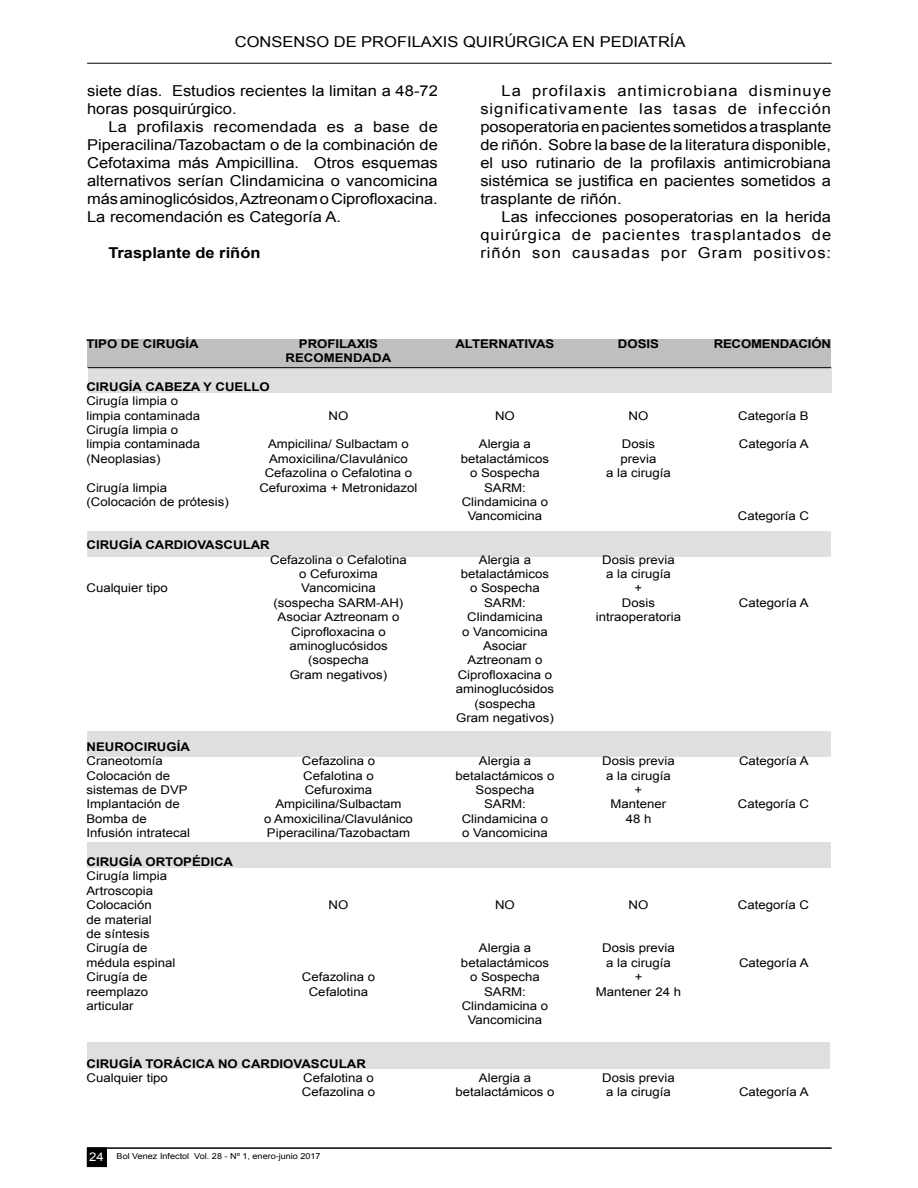
<style>
.page{position:relative;width:918px;height:1188px;background:#fff}
.page>*{position:absolute;margin:0;border:0;box-sizing:border-box;transform-origin:0 0}
.t1{font:15px/18px "Arial";color:#000;text-align:justify;scale:1.1 1}
.t2{font:700 15px "Arial";color:#000;scale:1.1 1}
.t3{font:12px/14.4px "Arial";color:#000;scale:1.1 1}
.t4{font:700 12px "Arial";color:#000;scale:1.1 1}
.t5{font:8.25px "Arial";color:#000;scale:1.1 1}
.s1{font-size:12px;color:#fff}
</style>
<div class="page">
<div style="left:87px;top:1148px;width:19px;height:19px;background:#000"></div>
<hr style="left:87px;top:1147px;width:745px;height:2px;background:#000">
<hr style="left:87px;top:63px;width:745px;height:1px;background:#000">
<div style="left:88px;top:1043px;width:742px;height:26px;background:#dfdfdf"></div>
<div style="left:88px;top:842px;width:743px;height:26px;background:#dfdfdf"></div>
<div style="left:87px;top:731px;width:744px;height:26px;background:#dfdfdf"></div>
<div style="left:88px;top:531px;width:743px;height:25px;background:#dfdfdf"></div>
<div style="left:88px;top:366px;width:744px;height:27px;background:#dfdfdf"></div>
<div style="left:87px;top:339px;width:744px;height:29px;background:#bfbfbf"></div>
<hr style="left:88px;top:367px;width:743px;height:1px;background:#000">
<p class="t1" style="left:235px;top:33px;width:411px">CONSENSO DE PROFILAXIS QUIRÚRGICA EN PEDIATRÍA</p>
<p class="t1" style="left:87px;top:82px;width:320px">siete días. Estudios recientes la limitan a 48-72 horas posquirúrgico.</p>
<p class="t1" style="left:87px;top:118px;width:320px;text-indent:21px">La profilaxis recomendada es a base de Piperacilina/Tazobactam o de la combinación de Cefotaxima más Ampicillina. Otros esquemas alternativos serían Clindamicina o vancomicina más aminoglicósidos, Aztreonam o Ciprofloxacina.<br>La recomendación es Categoría A.</p>
<p class="t2" style="left:108px;top:243px;width:140px">Trasplante de riñón</p>
<p class="t1" style="left:480px;top:82px;width:320px;text-indent:21px">La profilaxis antimicrobiana disminuye significativamente las tasas de infección posoperatoria en pacientes sometidos a trasplante de riñón. Sobre la base de la literatura disponible, el uso rutinario de la profilaxis antimicrobiana sistémica se justifica en pacientes sometidos a trasplante de riñón.</p>
<p class="t1" style="left:480px;top:208px;width:320px;text-indent:21px">Las infecciones posoperatorias en la herida quirúrgica de pacientes trasplantados de riñón son causadas por Gram positivos:</p>
<p class="t4" style="left:86px;top:335px;width:104px">TIPO DE CIRUGÍA</p>
<p class="t4" style="left:299px;top:335px;width:74px">PROFILAXIS</p>
<p class="t4" style="left:455px;top:335px;width:91px">ALTERNATIVAS</p>
<p class="t4" style="left:618px;top:335px;width:39px">DOSIS</p>
<p class="t4" style="left:714px;top:335px;width:108px">RECOMENDACIÓN</p>
<p class="t4" style="left:286px;top:350px;width:97px">RECOMENDADA</p>
<p class="t4" style="left:86px;top:379px;width:168px">CIRUGÍA CABEZA Y CUELLO</p>
<p class="t3" style="left:86px;top:394px;width:105px">Cirugía limpia o limpia contaminada</p>
<p class="t3" style="left:329px;top:408px;width:19px">NO</p>
<p class="t3" style="left:495px;top:408px;width:20px">NO</p>
<p class="t3" style="left:629px;top:408px;width:20px">NO</p>
<p class="t3" style="left:738px;top:408px;width:66px">Categoría B</p>
<p class="t3" style="left:86px;top:423px;width:105px">Cirugía limpia o limpia contaminada</p>
<p class="t3" style="left:268px;top:437px;width:130px">Ampicilina/ Sulbactam o</p>
<p class="t3" style="left:479px;top:437px;width:49px">Alergia a</p>
<p class="t3" style="left:622px;top:437px;width:31px">Dosis</p>
<p class="t3" style="left:739px;top:437px;width:65px">Categoría A</p>
<p class="t3" style="left:86px;top:451px;width:69px">(Neoplasias)</p>
<p class="t3" style="left:269px;top:451px;width:128px">Amoxicilina/Clavulánico</p>
<p class="t3" style="left:461px;top:451px;width:82px">betalactámicos</p>
<p class="t3" style="left:620px;top:451px;width:34px">previa</p>
<p class="t3" style="left:265px;top:466px;width:136px">Cefazolina o Cefalotina o</p>
<p class="t3" style="left:470px;top:466px;width:65px">o Sospecha</p>
<p class="t3" style="left:606px;top:466px;width:60px">a la cirugía</p>
<p class="t3" style="left:86px;top:480px;width:75px">Cirugía limpia</p>
<p class="t3" style="left:259px;top:480px;width:145px">Cefuroxima + Metronidazol</p>
<p class="t3" style="left:484px;top:480px;width:40px">SARM:</p>
<p class="t3" style="left:86px;top:495px;width:131px">(Colocación de prótesis)</p>
<p class="t3" style="left:462px;top:495px;width:80px;text-align:center">Clindamicina o<br>Vancomicina</p>
<p class="t4" style="left:86px;top:537px;width:168px">CIRUGÍA CARDIOVASCULAR</p>
<p class="t3" style="left:270px;top:552px;width:126px">Cefazolina o Cefalotina</p>
<p class="t3" style="left:479px;top:552px;width:49px">Alergia a</p>
<p class="t3" style="left:602px;top:552px;width:68px">Dosis previa</p>
<p class="t3" style="left:299px;top:567px;width:73px">o Cefuroxima</p>
<p class="t3" style="left:461px;top:567px;width:82px">betalactámicos</p>
<p class="t3" style="left:606px;top:567px;width:60px">a la cirugía</p>
<p class="t3" style="left:738px;top:509px;width:66px">Categoría C</p>
<p class="t3" style="left:86px;top:581px;width:76px">Cualquier tipo</p>
<p class="t3" style="left:301px;top:581px;width:69px">Vancomicina</p>
<p class="t3" style="left:470px;top:581px;width:65px">o Sospecha</p>
<p class="t3" style="left:635px;top:581px;width:9px">+</p>
<p class="t3" style="left:274px;top:595px;width:120px">(sospecha SARM-AH)</p>
<p class="t3" style="left:484px;top:595px;width:40px">SARM:</p>
<p class="t3" style="left:622px;top:595px;width:31px">Dosis</p>
<p class="t3" style="left:739px;top:595px;width:65px">Categoría A</p>
<p class="t3" style="left:278px;top:610px;width:112px">Asociar Aztreonam o</p>
<p class="t3" style="left:467px;top:610px;width:70px">Clindamicina</p>
<p class="t3" style="left:596px;top:610px;width:79px">intraoperatoria</p>
<p class="t3" style="left:291px;top:624px;width:88px">Ciprofloxacina o</p>
<p class="t3" style="left:462px;top:624px;width:79px">o Vancomicina</p>
<p class="t3" style="left:289px;top:639px;width:91px">aminoglucósidos</p>
<p class="t3" style="left:483px;top:639px;width:42px">Asociar</p>
<p class="t3" style="left:308px;top:653px;width:57px">(sospecha</p>
<p class="t3" style="left:468px;top:653px;width:70px">Aztreonam o</p>
<p class="t3" style="left:290px;top:667px;width:90px">Gram negativos)</p>
<p class="t3" style="left:456px;top:667px;width:91px;text-align:center">Ciprofloxacina o aminoglucósidos (sospecha<br>Gram negativos)</p>
<p class="t4" style="left:87px;top:739px;width:95px">NEUROCIRUGÍA</p>
<p class="t3" style="left:87px;top:754px;width:71px">Craneotomía</p>
<p class="t3" style="left:302px;top:754px;width:68px">Cefazolina o</p>
<p class="t3" style="left:479px;top:754px;width:49px">Alergia a</p>
<p class="t3" style="left:602px;top:754px;width:68px">Dosis previa</p>
<p class="t3" style="left:739px;top:754px;width:65px">Categoría A</p>
<p class="t3" style="left:87px;top:768px;width:78px">Colocación de</p>
<p class="t3" style="left:303px;top:768px;width:66px">Cefalotina o</p>
<p class="t3" style="left:455px;top:768px;width:92px">betalactámicos o</p>
<p class="t3" style="left:606px;top:768px;width:60px">a la cirugía</p>
<p class="t3" style="left:87px;top:783px;width:94px">sistemas de DVP</p>
<p class="t3" style="left:305px;top:783px;width:63px">Cefuroxima</p>
<p class="t3" style="left:476px;top:783px;width:55px">Sospecha</p>
<p class="t3" style="left:635px;top:783px;width:9px">+</p>
<p class="t3" style="left:87px;top:797px;width:86px">Implantación de</p>
<p class="t3" style="left:275px;top:797px;width:116px">Ampicilina/Sulbactam</p>
<p class="t3" style="left:484px;top:797px;width:40px">SARM:</p>
<p class="t3" style="left:611px;top:797px;width:52px">Mantener</p>
<p class="t3" style="left:738px;top:797px;width:66px">Categoría C</p>
<p class="t3" style="left:87px;top:811px;width:56px">Bomba de</p>
<p class="t3" style="left:264px;top:811px;width:137px">o Amoxicilina/Clavulánico</p>
<p class="t3" style="left:462px;top:811px;width:80px">Clindamicina o</p>
<p class="t3" style="left:626px;top:811px;width:25px">48 h</p>
<p class="t3" style="left:87px;top:826px;width:96px">Infusión intratecal</p>
<p class="t3" style="left:267px;top:826px;width:132px">Piperacilina/Tazobactam</p>
<p class="t3" style="left:462px;top:826px;width:79px">o Vancomicina</p>
<p class="t4" style="left:87px;top:854px;width:135px">CIRUGÍA ORTOPÉDICA</p>
<p class="t3" style="left:87px;top:869px;width:75px">Cirugía limpia<br>Artroscopia<br>Colocación</p>
<p class="t3" style="left:329px;top:898px;width:19px">NO</p>
<p class="t3" style="left:495px;top:898px;width:20px">NO</p>
<p class="t3" style="left:629px;top:898px;width:20px">NO</p>
<p class="t3" style="left:738px;top:898px;width:66px">Categoría C</p>
<p class="t3" style="left:87px;top:912px;width:61px">de material de síntesis<br>Cirugía de</p>
<p class="t3" style="left:479px;top:941px;width:49px">Alergia a</p>
<p class="t3" style="left:602px;top:941px;width:68px">Dosis previa</p>
<p class="t3" style="left:87px;top:955px;width:82px">médula espinal</p>
<p class="t3" style="left:461px;top:955px;width:82px">betalactámicos</p>
<p class="t3" style="left:606px;top:955px;width:60px">a la cirugía</p>
<p class="t3" style="left:739px;top:955px;width:65px">Categoría A</p>
<p class="t3" style="left:87px;top:970px;width:57px">Cirugía de</p>
<p class="t3" style="left:302px;top:970px;width:68px">Cefazolina o</p>
<p class="t3" style="left:470px;top:970px;width:65px">o Sospecha</p>
<p class="t3" style="left:635px;top:970px;width:9px">+</p>
<p class="t3" style="left:87px;top:984px;width:58px">reemplazo</p>
<p class="t3" style="left:309px;top:984px;width:56px">Cefalotina</p>
<p class="t3" style="left:484px;top:984px;width:40px">SARM:</p>
<p class="t3" style="left:596px;top:984px;width:79px">Mantener 24 h</p>
<p class="t3" style="left:87px;top:999px;width:44px">articular</p>
<p class="t3" style="left:462px;top:999px;width:80px;text-align:center">Clindamicina o<br>Vancomicina</p>
<p class="t4" style="left:87px;top:1055px;width:255px">CIRUGÍA TORÁCICA NO CARDIOVASCULAR</p>
<p class="t3" style="left:87px;top:1071px;width:76px">Cualquier tipo</p>
<p class="t3" style="left:303px;top:1071px;width:66px">Cefalotina o</p>
<p class="t3" style="left:479px;top:1071px;width:49px">Alergia a</p>
<p class="t3" style="left:602px;top:1071px;width:68px">Dosis previa</p>
<p class="t3" style="left:302px;top:1085px;width:68px">Cefazolina o</p>
<p class="t3" style="left:455px;top:1085px;width:92px">betalactámicos o</p>
<p class="t3" style="left:606px;top:1085px;width:60px">a la cirugía</p>
<p class="t3" style="left:739px;top:1085px;width:65px">Categoría A</p>
<p class="t5" style="left:89px;top:1151px;width:212px"><span class="s1">24</span> Bol Venez Infectol Vol. 28 - Nº 1, enero-junio 2017</p>
</div>
